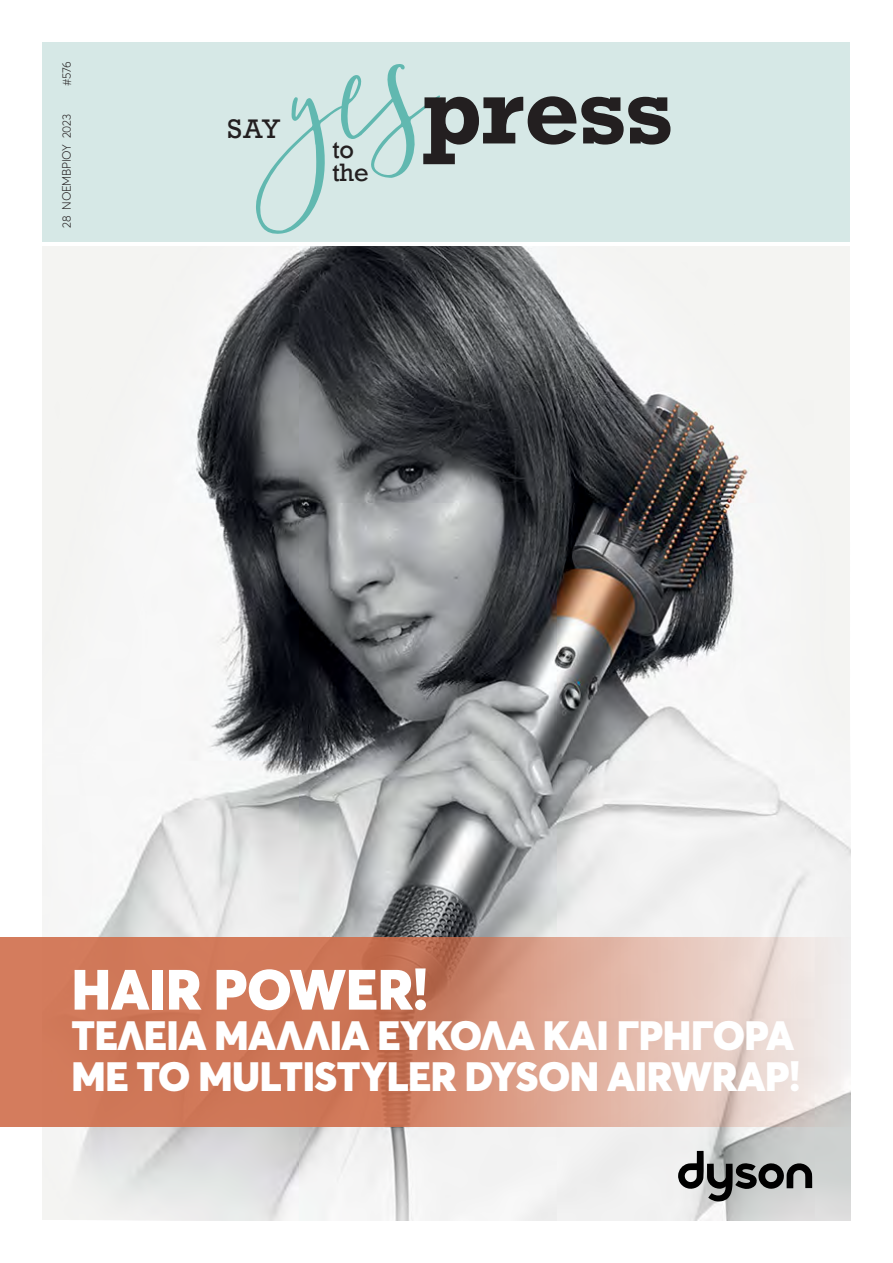
<style>
.page{position:relative;width:893px;height:1263px;background:#fff}
.page>*{position:absolute;margin:0;border:0;box-sizing:border-box;transform-origin:0 0}
.t1{font:700 89.7px "Rockwell";letter-spacing:-.005em;color:#231f20}
.t2{font:900 55.95px "Averta";letter-spacing:-.005em;color:#fff}
.t3{font:900 40.5px/40.5px "Averta";letter-spacing:-.01em;color:#fff}
.t4{font:25.2px "Rockwell";color:#231f20}
.t5{font:23.7px/23px "Rockwell";color:#231f20}
.t6{font:300 12px "Averta";letter-spacing:-.025em;color:#231f20;scale:.96 1}
</style>
<div class="page">
<div style="left:43px;top:43px;width:807px;height:199px;background:#d6e8e6"></div>
<img style="left:43px;top:247px;width:807px;height:973px">
<svg style="left:0;top:938px;width:850px;height:189px;background:#d79680"></svg>
<svg style="left:256px;top:64px;width:184px;height:170px"></svg>
<svg style="left:678px;top:1151px;width:134px;height:50px;background:#8a8c8b"></svg>
<p class="t6" style="left:59px;top:86px;width:27px;rotate:-90deg">#576</p>
<p class="t6" style="left:59px;top:227px;width:119px;rotate:-90deg">28 ΝΟΕΜΒΡΙΟΥ 2023</p>
<p class="t4" style="left:228px;top:113px;width:55px">SAY</p>
<p class="t5" style="left:332px;top:138px;width:38px">to the</p>
<h1 class="t1" style="left:422px;top:53px;width:252px">press</h1>
<h2 class="t2" style="left:72px;top:953px;width:359px">HAIR POWER!</h2>
<p class="t3" style="left:72px;top:1015px;width:731px">ΤΈΛΕΙΑ ΜΑΛΛΙΆ ΕΎΚΟΛΑ ΚΑΙ ΓΡΉΓΟΡΑ<br>ΜΕ ΤΟ MULTISTYLER DYSON AIRWRAP!</p>
</div>
